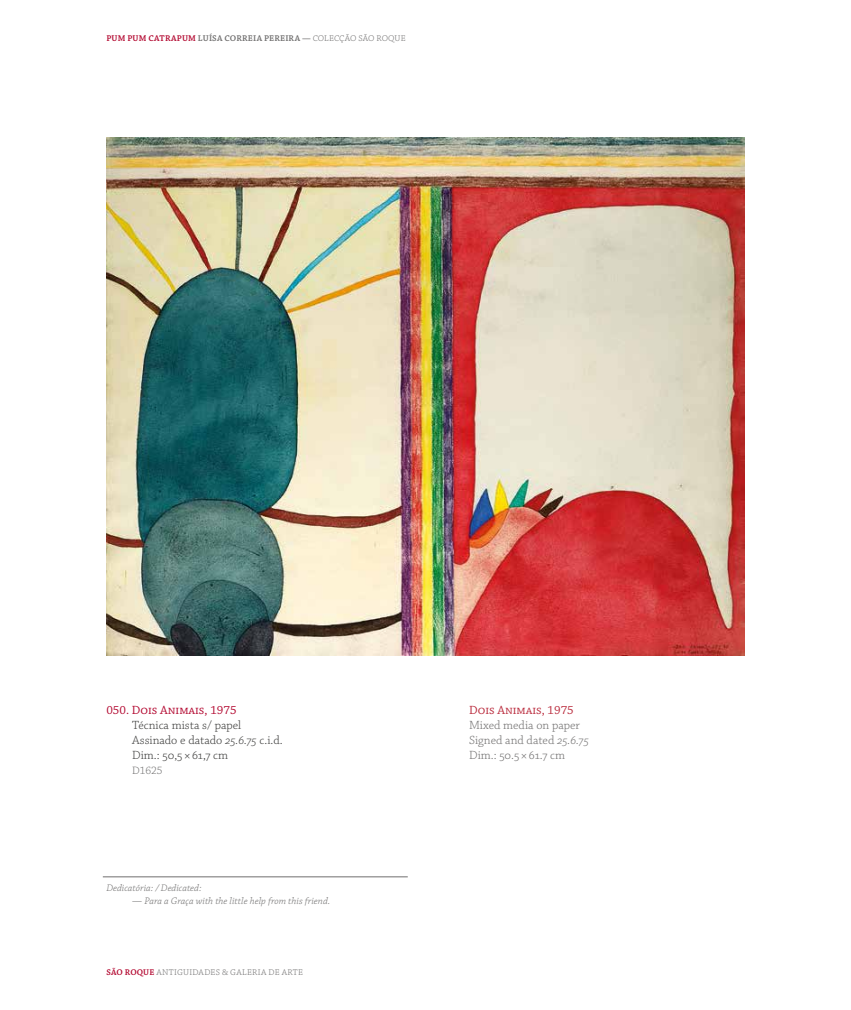
<style>
.page{position:relative;width:851px;height:1010px;background:#fff}
.page>*{position:absolute;margin:0;border:0;box-sizing:border-box;transform-origin:0 0}
.t1{font:300 12.5px/15px "Chaparral Pro";color:#3c3c3b}
.t2{font:300 12.5px/15px "Chaparral Pro";color:#706f6f}
.t3{font:12.5px "Chaparral Pro";color:#b30931}
.t4{font:12.5px "Chaparral Pro";color:#ba2c3e}
.t5{font:300 11.25px "Chaparral Pro";color:#706f6f}
.t6{font:10px "Chaparral Pro Light It Capt";color:#706f6f}
.t7{font:8.75px "Chaparral Pro Semibold Capt";letter-spacing:.025em;color:#706f6f}
.t8{font:8.75px "Chaparral Pro Light Capt";letter-spacing:.03em;color:#706f6f}
.s1{color:#b30931}
.s2{font-family:"Chaparral Pro Light Capt"}
.s3{font-style:italic}
.s4{font-family:"Chaparral Pro";font-weight:600;color:#b30931}
</style>
<div class="page">
<img style="left:106px;top:138px;width:638px;height:517px">
<hr style="left:103px;top:877px;width:304px;height:1px;background:#706f6f">
<p class="t7" style="left:106px;top:33px;width:301px"><span class="s1">PUM PUM CATRAPUM</span> LUÍSA CORREIA PEREIRA — <span class="s2">COLECÇÃO SÃO ROQUE</span></p>
<p class="t3" style="left:106px;top:703px;width:132px">050. Dois Animais, 1975</p>
<p class="t1" style="left:132px;top:718px;width:152px">Técnica mista s/ papel<br>Assinado e datado <span class="s3">25.6.75</span> c.i.d.<br>Dim.: 50,5×61,7 cm</p>
<p class="t5" style="left:132px;top:764px;width:32px">D1625</p>
<p class="t6" style="left:106px;top:882px;width:97px">Dedicatória: /Dedicated:</p>
<p class="t6" style="left:132px;top:895px;width:199px">— Para a Graça with the little help from this friend.</p>
<p class="t8" style="left:106px;top:967px;width:198px"><span class="s4">SÃO ROQUE</span> ANTIGUIDADES &amp; GALERIA DE ARTE</p>
<p class="t4" style="left:469px;top:703px;width:106px">Dois Animais, 1975</p>
<p class="t2" style="left:469px;top:718px;width:121px">Mixed media on paper<br>Signed and dated <span class="s3">25.6.75<br></span>Dim.: 50.5×61.7 cm</p>
</div>
